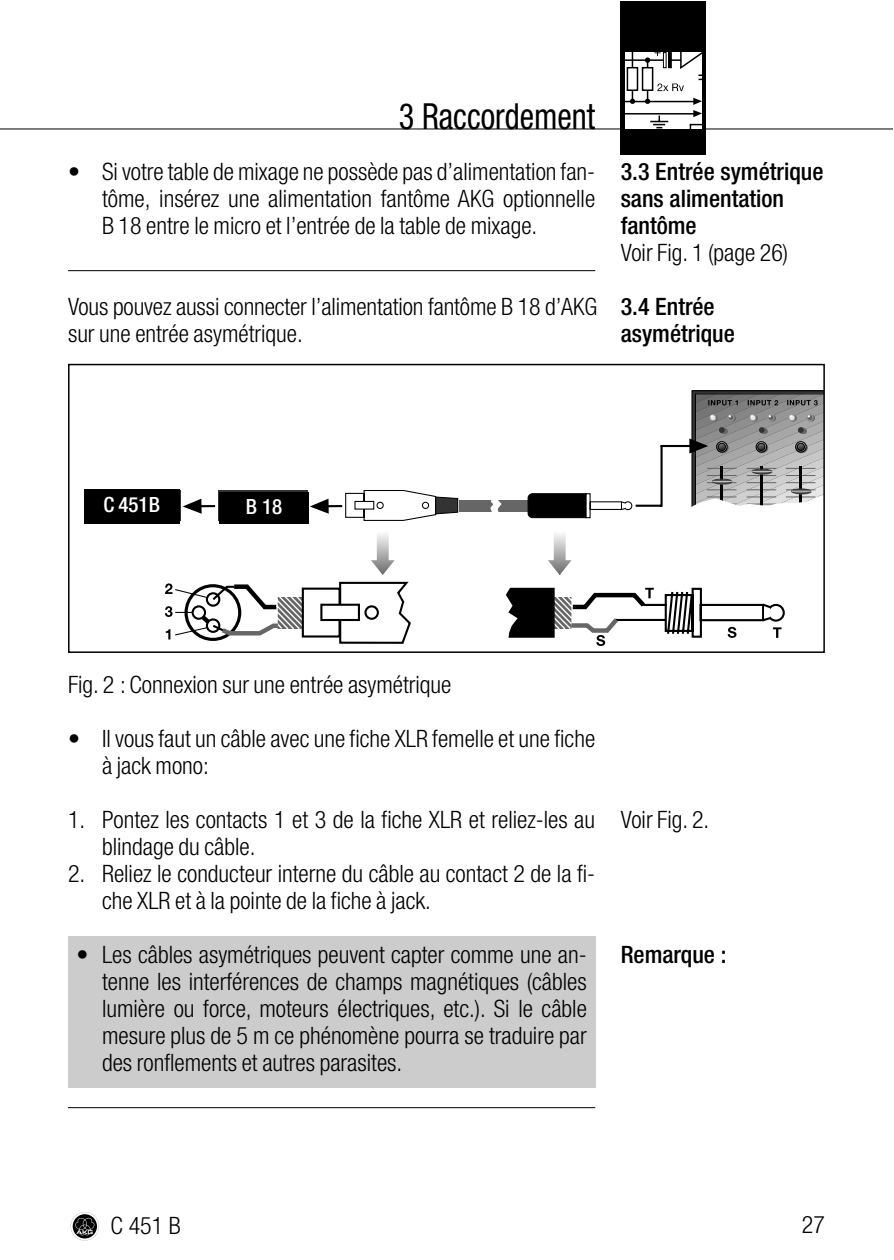
<style>
.page{position:relative;width:894px;height:1260px;background:#fff}
.page>*{position:absolute;margin:0;border:0;box-sizing:border-box;transform-origin:0 0}
.t1{font:condensed 36px "Helvetica Neue LT";color:#000;scale:.9 1}
.t2{font:300 condensed 24px/27px "Helvetica Neue LT";color:#000}
.t3{font:500 condensed 24px/27px "Helvetica Neue LT";color:#000}
.t4{font:500 condensed 21px "Helvetica Neue LT";color:#fff}
</style>
<div class="page">
<div style="left:68px;top:937px;width:527px;height:151px;background:#ccc"></div>
<hr style="left:0;top:128px;width:893px;height:1px;background:#000">
<div style="left:621px;top:1px;width:85px;height:153px;background:#000"></div>
<svg style="left:625px;top:52px;width:77px;height:77px;background:#d6d6d6"></svg>
<svg style="left:71px;top:1212px;width:28px;height:29px"></svg>
<hr style="left:68px;top:270px;width:527px;height:1px;background:#000">
<hr style="left:68px;top:1107px;width:527px;height:1px;background:#000">
<svg style="left:108px;top:390px;width:714px;height:256px"></svg>
<div style="left:68px;top:364px;width:757px;height:289px;border:2px solid #000"></div>
<div style="left:84px;top:490px;width:96px;height:34px;background:#000"></div>
<div style="left:219px;top:493px;width:90px;height:31px;background:#000"></div>
<h1 class="t1" style="left:399px;top:103px;width:220px">3 Raccordement</h1>
<p class="t2" style="left:102px;top:161px;width:495px;text-align:justify;text-indent:-34px">• Si votre table de mixage ne possède pas d’alimentation fan&shy;tôme, insérez une alimentation fantôme AKG optionnelle B 18 entre le micro et l’entrée de la table de mixage.</p>
<p class="t2" style="left:68px;top:296px;width:531px">Vous pouvez aussi connecter l’alimentation fantôme B 18 d’AKG sur une entrée asymétrique.</p>
<p class="t3" style="left:621px;top:161px;width:204px">3.3 Entrée symétrique sans alimentation fantôme</p>
<p class="t2" style="left:621px;top:242px;width:169px">Voir Fig. 1 (page 26)</p>
<p class="t3" style="left:621px;top:296px;width:116px">3.4 Entrée asymétrique</p>
<p class="t4" style="left:104px;top:497px;width:58px">C 451B</p>
<p class="t4" style="left:246px;top:499px;width:38px">B 18</p>
<p class="t2" style="left:68px;top:674px;width:385px">Fig. 2 : Connexion sur une entrée asymétrique</p>
<p class="t2" style="left:102px;top:728px;width:495px;text-indent:-34px">• Il vous faut un câble avec une fiche XLR femelle et une fiche à jack mono:</p>
<p class="t2" style="left:102px;top:809px;width:495px;text-indent:-34px">1. Pontez les contacts 1 et 3 de la fiche XLR et reliez-les au blindage du câble.</p>
<p class="t2" style="left:102px;top:863px;width:495px;text-indent:-34px">2. Reliez le conducteur interne du câble au contact 2 de la fi&shy;che XLR et à la pointe de la fiche à jack.</p>
<p class="t2" style="left:102px;top:944px;width:486px;text-align:justify;text-indent:-26px">• Les câbles asymétriques peuvent capter comme une an&shy;tenne les interférences de champs magnétiques (câbles lumière ou force, moteurs électriques, etc.). Si le câble mesure plus de 5 m ce phénomène pourra se traduire par des ronflements et autres parasites.</p>
<p class="t2" style="left:621px;top:809px;width:90px">Voir Fig. 2.</p>
<p class="t3" style="left:621px;top:944px;width:107px">Remarque :</p>
<p class="t2" style="left:111px;top:1215px;width:72px">C 451 B</p>
<p class="t2" style="left:802px;top:1214px;width:25px">27</p>
</div>
